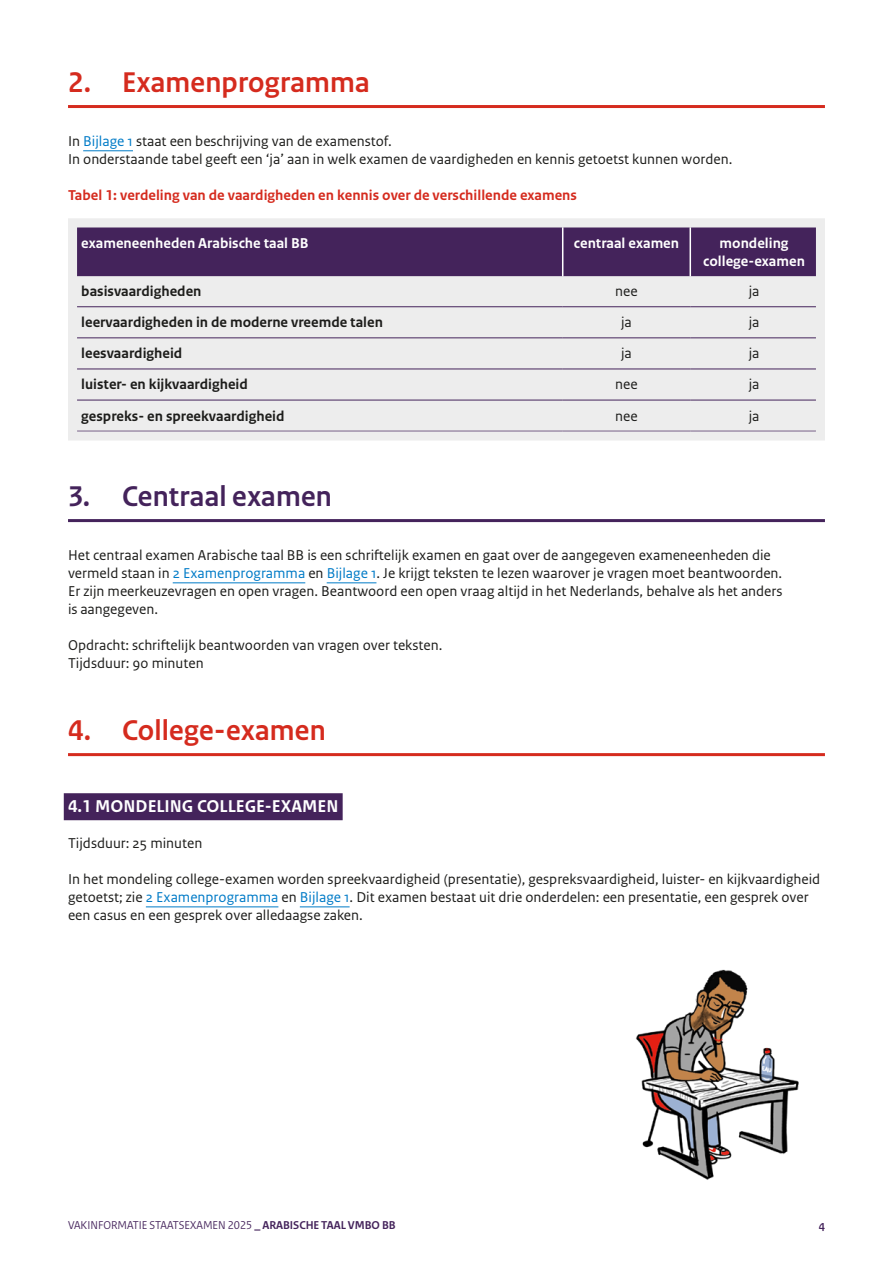
<style>
.page{position:relative;width:893px;height:1263px;background:#fff}
.page>*{position:absolute;margin:0;border:0;box-sizing:border-box;transform-origin:0 0}
.H2_kop_1_Paars{font:700 30px "Rijksoverheid Sans Heading";letter-spacing:.01em;color:#d52b1e}
.H2_kop_1_Paars-2{font:700 30px "Rijksoverheid Sans Heading";letter-spacing:.01em;color:#44235b}
.H3_kop{font:700 18px "Rijksoverheid Sans Text";color:#fff}
.P_bodytekst{font:15px/18px "Rijksoverheid Sans Text";color:#1d1d1b}
.P_bodytekst-2{font:700 15px "Rijksoverheid Sans Text";color:#1d1d1b}
.P_Tabelverwijzing{font:700 15px "Rijksoverheid Sans Text";color:#d52b1e}
.P_bodytekst-3{font:700 15px/18px "Rijksoverheid Sans Text";color:#fff;text-align:center}
.Tabel_bodytekst{font:15px "Rijksoverheid Sans Text";color:#1d1d1b}
.t1{font:12px "Rijksoverheid Sans Heading";color:#44235b}
.t2{font:700 12px "Rijksoverheid Sans Heading";color:#44235b}
.s1{color:#007bc7}
.s2{font-weight:700}
</style>
<div class="page">
<hr style="left:68px;top:105px;width:757px;height:3px;background:#d52b1e">
<hr style="left:83px;top:150px;width:50px;height:1px;background:#007bc7">
<hr style="left:68px;top:519px;width:757px;height:3px;background:#44235b">
<hr style="left:173px;top:582px;width:132px;height:1px;background:#007bc7">
<hr style="left:327px;top:582px;width:49px;height:1px;background:#007bc7">
<hr style="left:68px;top:753px;width:757px;height:3px;background:#d52b1e">
<div style="left:64px;top:793px;width:279px;height:27px;background:#44235b"></div>
<hr style="left:146px;top:906px;width:132px;height:1px;background:#007bc7">
<hr style="left:300px;top:906px;width:50px;height:1px;background:#007bc7">
<svg style="left:68px;top:218px;width:757px;height:222px;background:#c5bdca"></svg>
<img style="left:636px;top:969px;width:163px;height:211px">
<h2 class="H2_kop_1_Paars" style="left:68px;top:66px;width:303px">2. Examenprogramma</h2>
<p class="P_bodytekst" style="left:68px;top:133px;width:325px">In <span class="s1">Bijlage 1</span> staat een beschrijving van de examenstof.</p>
<p class="P_bodytekst" style="left:68px;top:151px;width:666px">In onderstaande tabel geeft een ‘ja’ aan in welk examen de vaardigheden en kennis getoetst kunnen worden.</p>
<p class="P_Tabelverwijzing" style="left:68px;top:187px;width:510px">Tabel 1: verdeling van de vaardigheden en kennis over de verschillende examens</p>
<p class="P_bodytekst-3" style="left:81px;top:234px;width:229px">exameneenheden Arabische taal BB</p>
<p class="P_bodytekst-3" style="left:574px;top:234px;width:107px">centraal examen</p>
<p class="P_bodytekst-3" style="left:703px;top:234px;width:103px">mondeling college-examen</p>
<p class="P_bodytekst-2" style="left:81px;top:283px;width:122px">basisvaardigheden</p>
<p class="Tabel_bodytekst" style="left:615px;top:283px;width:24px">nee</p>
<p class="Tabel_bodytekst" style="left:749px;top:283px;width:12px">ja</p>
<p class="P_bodytekst-2" style="left:81px;top:314px;width:303px">leervaardigheden in de moderne vreemde talen</p>
<p class="Tabel_bodytekst" style="left:621px;top:314px;width:12px">ja</p>
<p class="Tabel_bodytekst" style="left:749px;top:314px;width:12px">ja</p>
<p class="P_bodytekst-2" style="left:81px;top:345px;width:103px">leesvaardigheid</p>
<p class="Tabel_bodytekst" style="left:621px;top:345px;width:12px">ja</p>
<p class="Tabel_bodytekst" style="left:749px;top:345px;width:12px">ja</p>
<p class="P_bodytekst-2" style="left:81px;top:376px;width:168px">luister- en kijkvaardigheid</p>
<p class="Tabel_bodytekst" style="left:615px;top:376px;width:24px">nee</p>
<p class="Tabel_bodytekst" style="left:749px;top:376px;width:12px">ja</p>
<p class="P_bodytekst-2" style="left:81px;top:407px;width:205px">gespreks- en spreekvaardigheid</p>
<p class="Tabel_bodytekst" style="left:615px;top:407px;width:24px">nee</p>
<p class="Tabel_bodytekst" style="left:749px;top:407px;width:12px">ja</p>
<h2 class="H2_kop_1_Paars-2" style="left:68px;top:480px;width:265px">3. Centraal examen</h2>
<p class="P_bodytekst" style="left:68px;top:547px;width:716px">Het centraal examen Arabische taal BB is een schriftelijk examen en gaat over de aangegeven exameneenheden die vermeld staan in <span class="s1">2 Examenprogramma</span> en <span class="s1">Bijlage 1</span>. Je krijgt teksten te lezen waarover je vragen moet beantwoorden.<br>Er zijn meerkeuzevragen en open vragen. Beantwoord een open vraag altijd in het Nederlands, behalve als het anders is aangegeven.</p>
<p class="P_bodytekst" style="left:68px;top:637px;width:376px">Opdracht: schriftelijk beantwoorden van vragen over teksten.</p>
<p class="P_bodytekst" style="left:68px;top:655px;width:137px">Tijdsduur: 90 minuten</p>
<h2 class="H2_kop_1_Paars" style="left:68px;top:714px;width:259px">4. College-examen</h2>
<h3 class="H3_kop" style="left:68px;top:796px;width:272px">4.1 MONDELING COLLEGE-EXAMEN</h3>
<p class="P_bodytekst" style="left:68px;top:835px;width:136px">Tijdsduur: 25 minuten</p>
<p class="P_bodytekst" style="left:68px;top:871px;width:754px">In het mondeling college-examen worden spreekvaardigheid (presentatie), gespreksvaardigheid, luister- en kijkvaardigheid getoetst; zie <span class="s1">2 Examenprogramma</span> en <span class="s1">Bijlage 1</span>. Dit examen bestaat uit drie onderdelen: een presentatie, een gesprek over een casus en een gesprek over alledaagse zaken.</p>
<p class="t1" style="left:68px;top:1218px;width:329px">VAKINFORMATIE STAATSEXAMEN 2025 <span class="s2">_ ARABISCHE TAAL VMBO BB</span></p>
<p class="t2" style="left:819px;top:1219px;width:8px">4</p>
</div>
